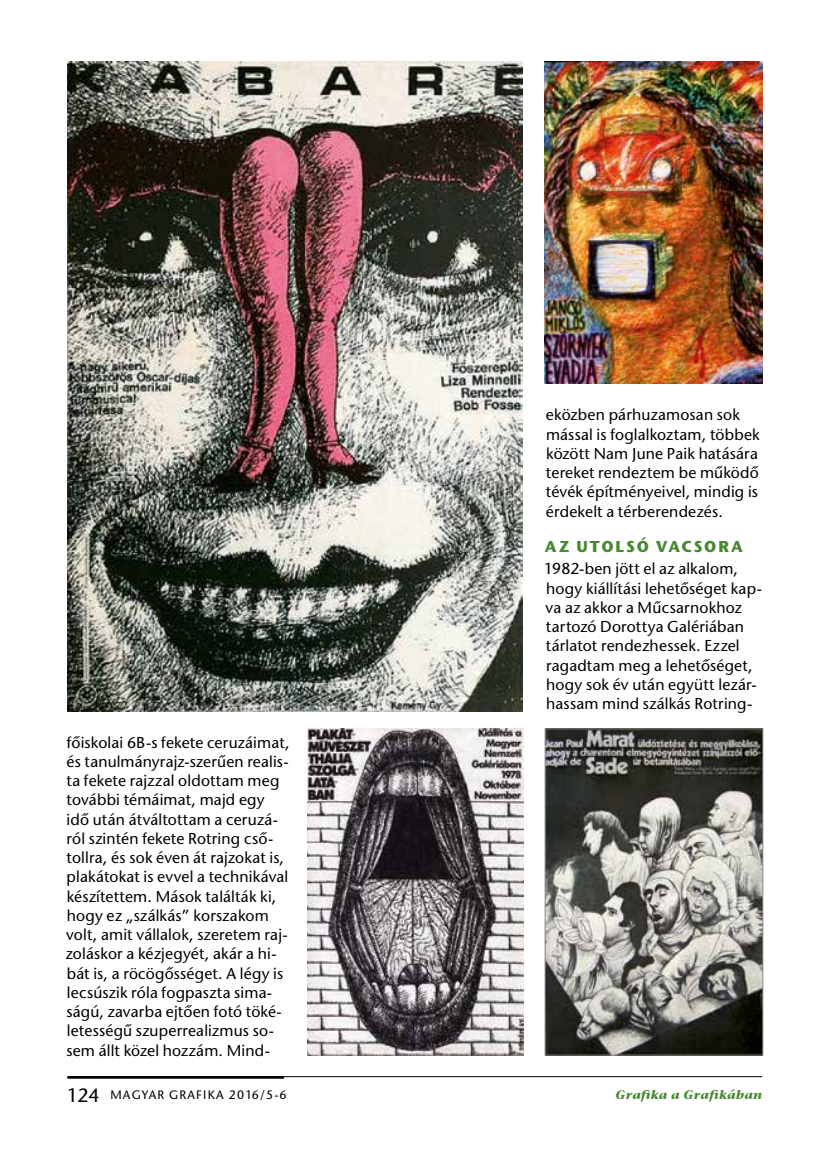
<style>
.page{position:relative;width:819px;height:1166px;background:#fff}
.page>*{position:absolute;margin:0;border:0;box-sizing:border-box;transform-origin:0 0}
.t1{font:15.75px/19.2px "Stone Sans H";letter-spacing:.01em;color:#000}
.t2{font:15.75px "Stone Sans Bold H";letter-spacing:.12em;color:#488932}
.t3{font:12.25px "Stone Sans H";letter-spacing:.1em;color:#000}
.t4{font:12.25px "Stone Serif Bold Italic H";letter-spacing:.025em;color:#488932}
.s1{font-size:19.25px}
</style>
<div class="page">
<hr style="left:67px;top:1076px;width:217px;height:2px;background:#000">
<hr style="left:70px;top:1076px;width:692px;height:1px;background:#000">
<img style="left:307px;top:728px;width:217px;height:327px">
<img style="left:67px;top:62px;width:456px;height:649px">
<img style="left:546px;top:730px;width:215px;height:323px">
<div style="left:544px;top:728px;width:219px;height:327px;border:1px solid #878786"></div>
<img style="left:544px;top:62px;width:218px;height:321px">
<p class="t1" style="left:66px;top:732px;width:225px">fôiskolai 6B-s fekete ceruzáimat, és tanulmányrajz-szerûen realis&shy;ta fekete rajzzal oldottam meg további témáimat, majd egy idô után átváltottam a ceruzá&shy;ról szintén fekete rotring csô&shy;tollra, és sok éven át rajzokat is, plakátokat is evvel a technikával készítettem. mások találták ki, hogy ez „szálkás” korszakom volt, amit vállalok, szeretem raj&shy;zoláskor a kézjegyét, akár a hi&shy;bát is, a röcögôsséget. a légy is lecsúszik róla fogpaszta sima&shy;ságú, zavarba ejtôen fotó töké&shy;letességû szuperrealizmus so&shy;sem állt közel hozzám. mind-</p>
<p class="t1" style="left:546px;top:405px;width:215px">eközben párhuzamosan sok mással is foglalkoztam, többek között Nam June Paik hatására tereket rendeztem be mûködô tévék építményeivel, mindig is érdekelt a térberendezés.</p>
<p class="t2" style="left:545px;top:536px;width:199px">AZ UTOLSÓ VACSORA</p>
<p class="t1" style="left:544px;top:559px;width:219px">1982-ben jött el az alkalom, hogy kiállítási lehetôséget kap&shy;va az akkor a mûcsarnokhoz tartozó Dorottya galériában tárlatot rendezhessek. Ezzel ragadtam meg a lehetôséget, hogy sok év után együtt lezár&shy;hassam mind szálkás rotring-</p>
<p class="t3" style="left:67px;top:1087px;width:221px"><span class="s1">124</span> magyar grafika 2016/5-6</p>
<p class="t4" style="left:615px;top:1087px;width:148px">Grafika a Grafikában</p>
</div>
